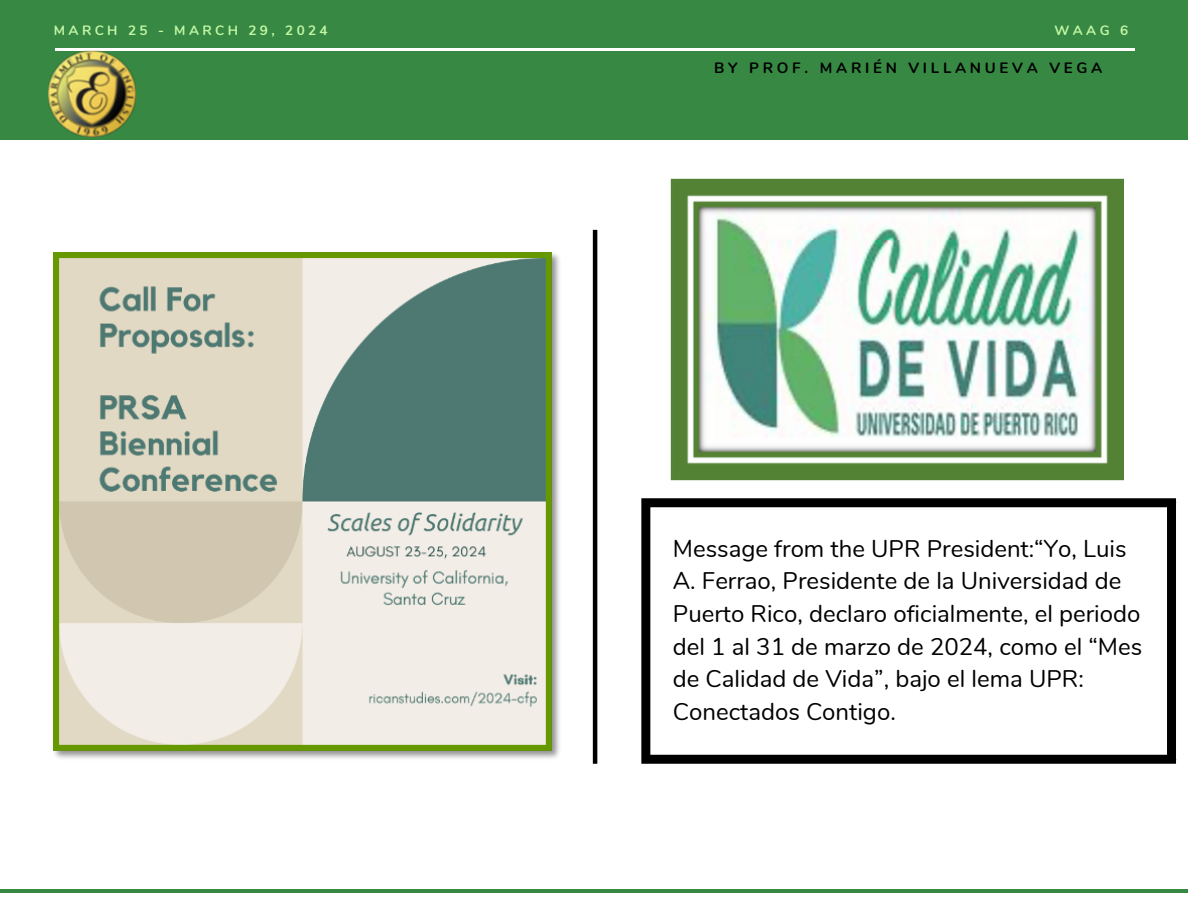
<style>
.page{position:relative;width:1188px;height:918px;background:#fff}
.page>*{position:absolute;margin:0;border:0;box-sizing:border-box;transform-origin:0 0}
.t1{font:24px/32.7px "Nunito";color:#000}
.t2{font:700 15px "Nunito";letter-spacing:.25em;color:#000}
.t3{font:700 13.5px "Nunito";letter-spacing:.25em;color:#c2f6a5}
</style>
<div class="page">
<div style="left:0;top:0;width:1188px;height:140px;background:#368843"></div>
<hr style="left:55px;top:49px;width:1080px;height:2px;background:#fff">
<hr style="left:0;top:889px;width:1188px;height:3px;background:#368843">
<img style="left:48px;top:50px;width:87px;height:87px">
<hr style="left:593px;top:230px;width:4px;height:534px;background:#000">
<img style="left:53px;top:252px;width:507px;height:507px">
<div style="left:641px;top:507px;width:9px;height:248px;background:#000"></div>
<div style="left:1167px;top:507px;width:9px;height:248px;background:#000"></div>
<div style="left:641px;top:498px;width:535px;height:9px;background:#000"></div>
<div style="left:641px;top:755px;width:535px;height:9px;background:#000"></div>
<img style="left:670px;top:179px;width:454px;height:301px">
<p class="t3" style="left:54px;top:21px;width:275px">MARCH 25 - MARCH 29, 2024</p>
<h1 class="t3" style="left:1055px;top:21px;width:75px">WAAG 6</h1>
<p class="t2" style="left:714px;top:58px;width:390px">BY PROF. MARIÉN VILLANUEVA VEGA</p>
<p class="t1" style="left:673px;top:533px;width:471px">Message from the UPR President:“Yo, Luis A. Ferrao, Presidente de la Universidad de Puerto Rico, declaro oficialmente, el periodo del 1 al 31 de marzo de 2024, como el “Mes de Calidad de Vida”, bajo el lema UPR:<br>Conectados Contigo.</p>
</div>
